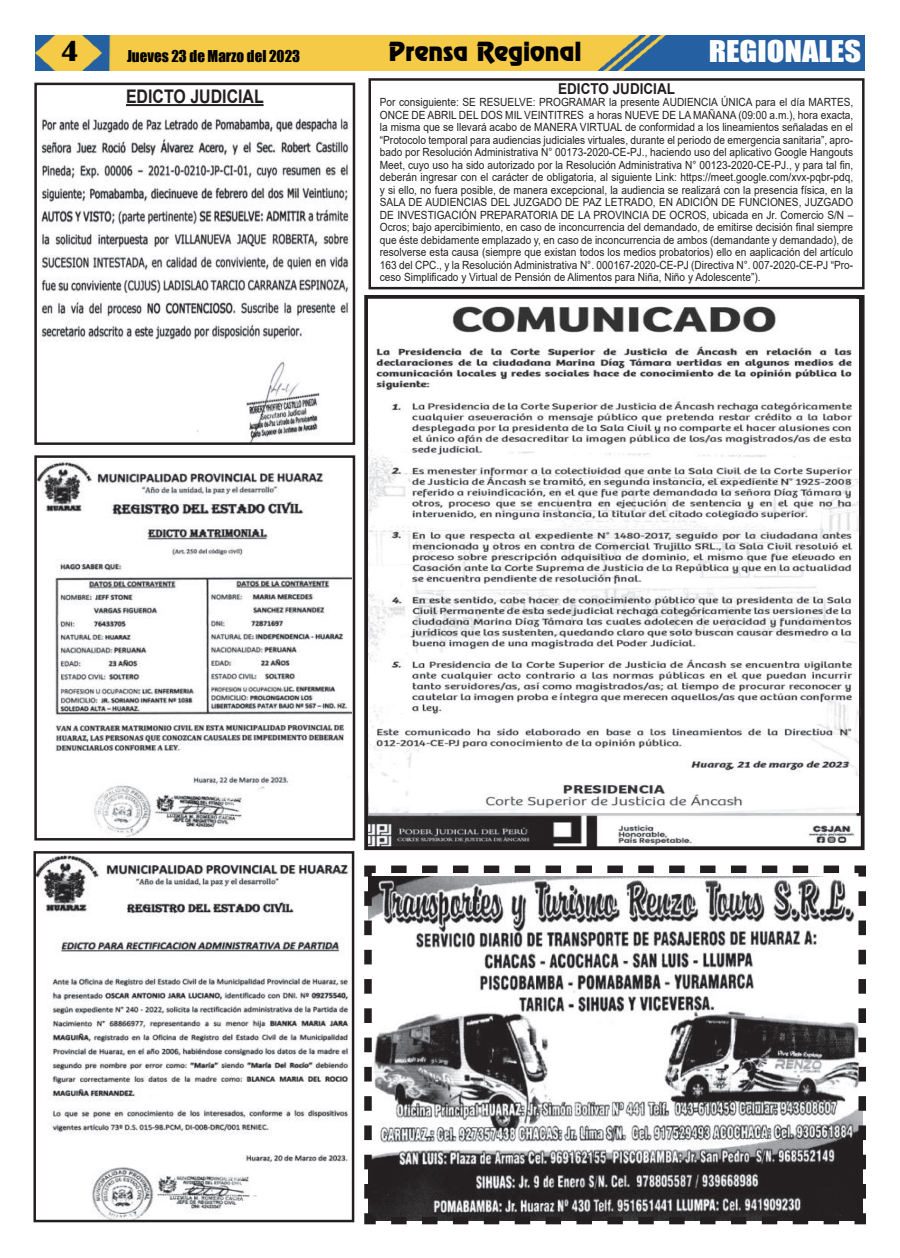
<style>
.page{position:relative;width:900px;height:1258px;background:#fff}
.page>*{position:absolute;margin:0;border:0;box-sizing:border-box;transform-origin:0 0}
.t1{font:700 30px "Britannic";color:#000}
.t2{font:27.5px "Impact";color:#fff;scale:1.18 1}
.t3{font:23.75px "Renfrew Normal";color:#000}
.t4{font:700 18.75px "Arial";color:#231f20;scale:.85 1}
.t5{font:15px "Impact";color:#000}
.t6{font:700 15px "Arial";color:#231f20;scale:.9 1}
.t7{font:11.25px/12.5px "Arial";color:#231f20;text-align:justify;scale:.9 1}
</style>
<div class="page">
<img style="left:35px;top:35px;width:830px;height:36px">
<svg style="left:364px;top:865px;width:502px;height:360px"></svg>
<div style="left:369px;top:78px;width:496px;height:211px;border:3px solid #231f20"></div>
<img style="left:37px;top:855px;width:313px;height:363px">
<div style="left:33px;top:851px;width:321px;height:371px;border:3px solid #231f20"></div>
<img style="left:38px;top:461px;width:313px;height:375px">
<div style="left:34px;top:455px;width:321px;height:385px;border:3px solid #231f20"></div>
<img style="left:41px;top:106px;width:310px;height:335px">
<div style="left:34px;top:83px;width:321px;height:362px;border:3px solid #231f20"></div>
<hr style="left:126px;top:104px;width:138px;height:2px;background:#231f20">
<img style="left:369px;top:300px;width:491px;height:545px">
<div style="left:364px;top:295px;width:501px;height:555px;border:4px solid #231f20"></div>
<img style="left:370px;top:299px;width:489px;height:513px">
<h1 class="t1" style="left:61px;top:36px;width:20px">4</h1>
<h3 class="t5" style="left:127px;top:48px;width:175px">Jueves 23 de Marzo del 2023</h3>
<h3 class="t3" style="left:389px;top:41px;width:194px">Prensa Regional</h3>
<h2 class="t2" style="left:709px;top:37px;width:131px">REGIONALES</h2>
<h3 class="t6" style="left:558px;top:83px;width:131px">EDICTO JUDICIAL</h3>
<p class="t7" style="left:380px;top:96px;width:528px">Por consiguiente: SE RESUELVE: PROGRAMAR la presente AUDIENCIA ÚNICA para el día MARTES, ONCE DE ABRIL DEL DOS MIL VEINTITRES a horas NUEVE DE LA MAÑANA (09:00 a.m.), hora exacta, la misma que se llevará acabo de MANERA VIRTUAL de conformidad a los lineamientos señaladas en el “Protocolo temporal para audiencias judiciales virtuales, durante el periodo de emergencia sanitaria”, apro&shy;bado por Resolución Administrativa N° 00173-2020-CE-PJ., haciendo uso del aplicativo Google Hangouts Meet, cuyo uso ha sido autorizado por la Resolución Administrativa N° 00123-2020-CE-PJ., y para tal fin, deberán ingresar con el carácter de obligatoria, al siguiente Link: https://meet.google.com/xvx-pqbr-pdq, y si ello, no fuera posible, de manera excepcional, la audiencia se realizará con la presencia física, en la SALA DE AUDIENCIAS DEL JUZGADO DE PAZ LETRADO, EN ADICIÓN DE FUNCIONES, JUZGADO DE INVESTIGACIÓN PREPARATORIA DE LA PROVINCIA DE OCROS, ubicada en Jr. Comercio S/N – Ocros; bajo apercibimiento, en caso de inconcurrencia del demandado, de emitirse decisión final siempre que éste debidamente emplazado y, en caso de inconcurrencia de ambos (demandante y demandado), de resolverse esta causa (siempre que existan todos los medios probatorios) ello en aaplicación del artículo 163 del CPC., y la Resolución Administrativa N°. 000167-2020-CE-PJ (Directiva N°. 007-2020-CE-PJ “Pro&shy;ceso Simplificado y Virtual de Pensión de Alimentos para Niña, Niño y Adolescente”).</p>
<h3 class="t4" style="left:126px;top:89px;width:164px">EDICTO JUDICIAL</h3>
</div>
